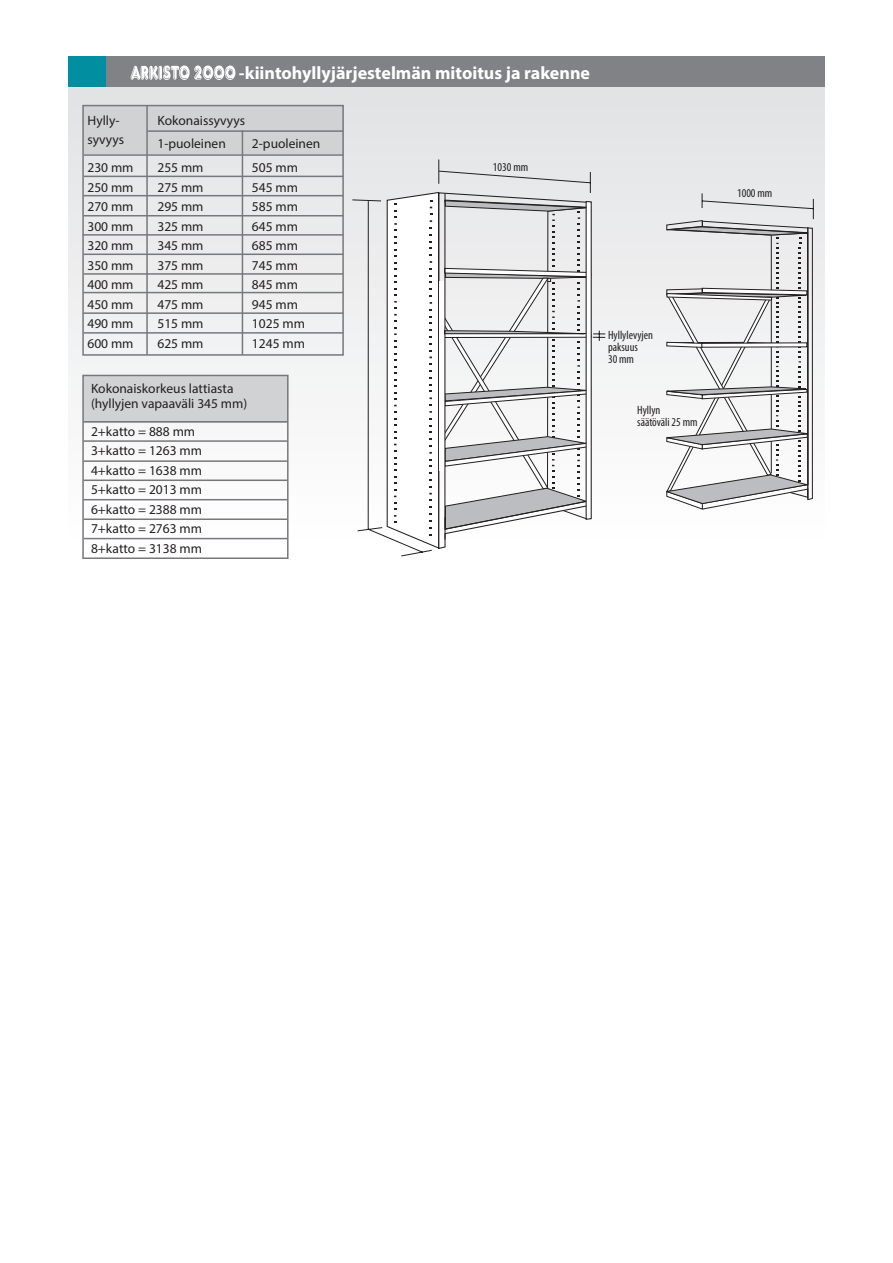
<style>
.page{position:relative;width:893px;height:1263px;background:#fff}
.page>*{position:absolute;margin:0;border:0;box-sizing:border-box;transform-origin:0 0}
.t1{font:700 18px "Myriad Pro";color:#fff}
.t2{font:13.5px/19.5px "Myriad Pro";color:#231f20}
.t3{font:condensed 12px/12px "Myriad Pro";color:#231f20}
</style>
<div class="page">
<div style="left:69px;top:63px;width:756px;height:516px;background:linear-gradient(to bottom,#dfe0e2,#fff)"></div>
<div style="left:106px;top:56px;width:719px;height:31px;background:#808285"></div>
<div style="left:68px;top:56px;width:38px;height:31px;background:#008ea0"></div>
<img style="left:130px;top:66px;width:105px;height:14px">
<svg style="left:352px;top:159px;width:239px;height:397px"></svg>
<svg style="left:386px;top:191px;width:219px;height:359px"></svg>
<svg style="left:660px;top:193px;width:154px;height:317px"></svg>
<hr style="left:84px;top:518px;width:204px;height:2px;background:#76787b">
<div style="left:83px;top:375px;width:205px;height:48px;background:#d1d2d4"></div>
<div style="left:82px;top:375px;width:207px;height:184px;border:2px solid #76787b"></div>
<hr style="left:84px;top:421px;width:203px;height:1px;background:#76787b">
<hr style="left:84px;top:440px;width:203px;height:2px;background:#76787b">
<hr style="left:84px;top:460px;width:203px;height:2px;background:#76787b">
<hr style="left:84px;top:479px;width:203px;height:2px;background:#76787b">
<hr style="left:84px;top:499px;width:203px;height:1px;background:#76787b">
<hr style="left:84px;top:538px;width:204px;height:1px;background:#76787b">
<div style="left:83px;top:105px;width:261px;height:49px;background:#d1d2d4"></div>
<div style="left:82px;top:105px;width:262px;height:251px;border:2px solid #76787b"></div>
<hr style="left:84px;top:176px;width:259px;height:1px;background:#76787b">
<hr style="left:83px;top:195px;width:260px;height:1px;background:#76787b">
<hr style="left:83px;top:215px;width:260px;height:1px;background:#76787b">
<hr style="left:83px;top:234px;width:260px;height:2px;background:#76787b">
<hr style="left:84px;top:254px;width:259px;height:1px;background:#76787b">
<hr style="left:84px;top:273px;width:259px;height:2px;background:#76787b">
<hr style="left:83px;top:292px;width:260px;height:1px;background:#76787b">
<hr style="left:242px;top:130px;width:1px;height:225px;background:#76787b">
<hr style="left:84px;top:154px;width:259px;height:2px;background:#76787b">
<hr style="left:147px;top:130px;width:196px;height:2px;background:#76787b">
<hr style="left:83px;top:312px;width:260px;height:2px;background:#76787b">
<hr style="left:84px;top:332px;width:259px;height:2px;background:#76787b">
<hr style="left:146px;top:105px;width:2px;height:250px;background:#76787b">
<p class="t2" style="left:87px;top:110px;width:38px">Hylly&shy;syvyys</p>
<p class="t2" style="left:87px;top:158px;width:48px;text-align:justify">230 mm 250 mm 270 mm 300 mm 320 mm 350 mm 400 mm 450 mm 490 mm 600 mm</p>
<h1 class="t1" style="left:239px;top:61px;width:353px">-kiintohyllyjärjestelmän mitoitus ja rakenne</h1>
<p class="t2" style="left:157px;top:108px;width:89px;line-height:23.7px">Kokonaissyvyys<br>1-puoleinen</p>
<p class="t2" style="left:252px;top:134px;width:70px">2-puoleinen</p>
<p class="t2" style="left:157px;top:158px;width:48px">255 mm</p>
<p class="t2" style="left:252px;top:158px;width:48px">505 mm</p>
<p class="t2" style="left:157px;top:177px;width:48px">275 mm</p>
<p class="t2" style="left:252px;top:177px;width:48px">545 mm</p>
<p class="t2" style="left:157px;top:197px;width:48px">295 mm</p>
<p class="t2" style="left:252px;top:197px;width:48px">585 mm</p>
<p class="t2" style="left:157px;top:216px;width:48px">325 mm</p>
<p class="t2" style="left:252px;top:216px;width:48px">645 mm</p>
<p class="t2" style="left:157px;top:236px;width:48px">345 mm</p>
<p class="t2" style="left:252px;top:236px;width:48px">685 mm</p>
<p class="t2" style="left:157px;top:255px;width:48px">375 mm</p>
<p class="t2" style="left:252px;top:255px;width:48px">745 mm</p>
<p class="t2" style="left:157px;top:275px;width:48px">425 mm</p>
<p class="t2" style="left:252px;top:275px;width:48px">845 mm</p>
<p class="t2" style="left:157px;top:294px;width:48px">475 mm</p>
<p class="t2" style="left:252px;top:294px;width:48px">945 mm</p>
<p class="t2" style="left:157px;top:313px;width:48px">515 mm</p>
<p class="t2" style="left:252px;top:313px;width:55px">1025 mm</p>
<p class="t2" style="left:157px;top:333px;width:48px">625 mm</p>
<p class="t2" style="left:252px;top:333px;width:55px">1245 mm</p>
<p class="t3" style="left:493px;top:161px;width:37px">1030 mm</p>
<p class="t2" style="left:91px;top:381px;width:158px;line-height:15px">Kokonaiskorkeus lattiasta (hyllyjen vapaaväli 345 mm)</p>
<p class="t2" style="left:91px;top:421px;width:113px">2+katto = 888 mm<br>3+katto = 1263 mm<br>4+katto = 1638 mm<br>5+katto = 2013 mm<br>6+katto = 2388 mm<br>7+katto = 2763 mm<br>8+katto = 3138 mm</p>
<p class="t3" style="left:608px;top:329px;width:47px">Hyllylevyjen paksuus<br>30 mm</p>
<p class="t3" style="left:637px;top:404px;width:62px">Hyllyn<br>säätöväli 25 mm</p>
<p class="t3" style="left:737px;top:187px;width:37px">1000 mm</p>
</div>
